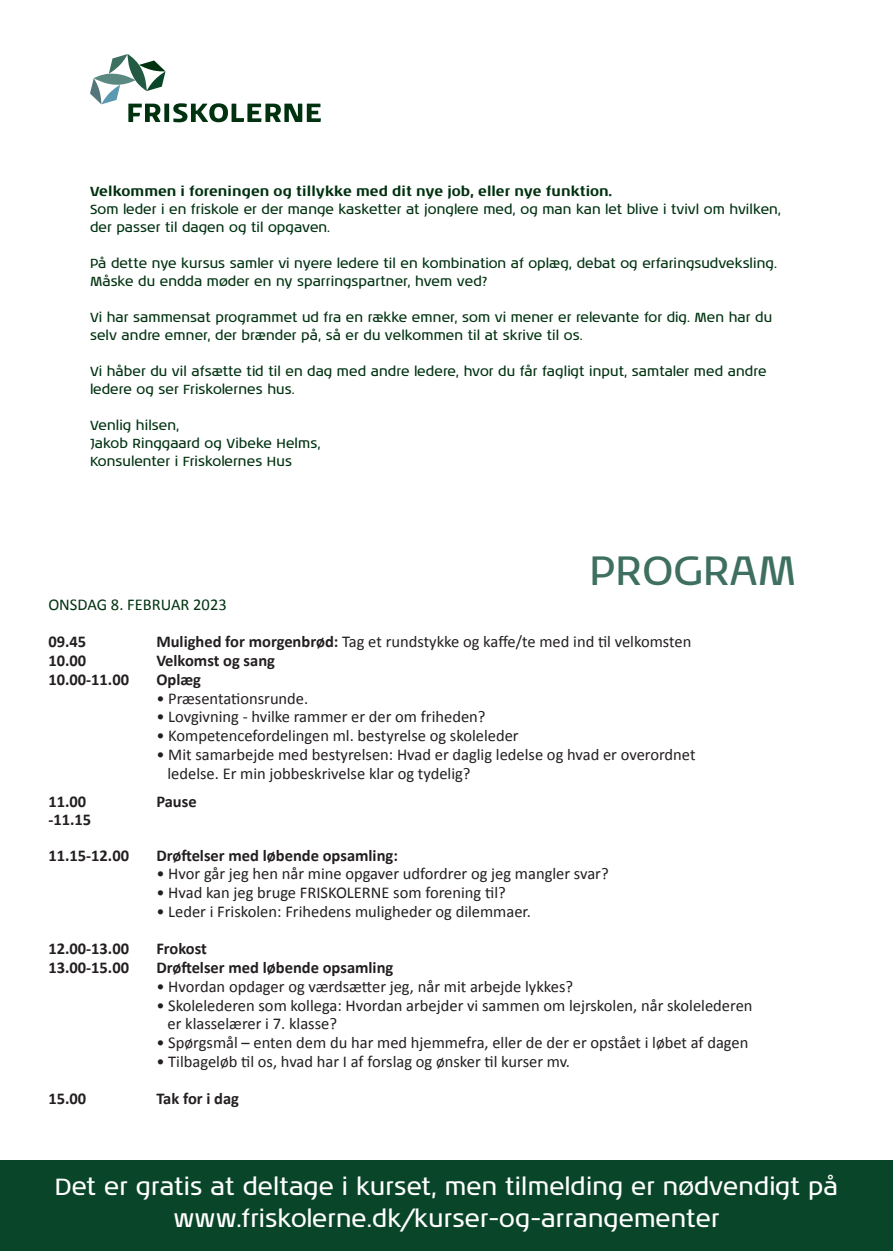
<style>
.page{position:relative;width:893px;height:1251px;background:#fff}
.page>*{position:absolute;margin:0;border:0;box-sizing:border-box;transform-origin:0 0}
.t1{font:42px "Noa LT Pro";letter-spacing:.005em;color:#3e6f60}
.t2{font:24px/31.5px "Noa LT Pro";letter-spacing:.005em;color:#fff;text-align:center}
.t3{font:16.5px/18.8px "Calibri";color:#231f20}
.t4{font:700 16.5px "Calibri";color:#231f20}
.t5{font:16.5px "Calibri";color:#003210}
.t6{font:13.5px/18px "Noa LT Pro";color:#003210}
.s1{font-weight:700}
</style>
<div class="page">
<div style="left:0;top:1159px;width:893px;height:91px;background:#094528"></div>
<div style="left:164px;top:104px;width:5px;height:18px;background:#003210"></div>
<svg style="left:173px;top:103px;width:148px;height:19px"></svg>
<svg style="left:90px;top:54px;width:75px;height:68px"></svg>
<p class="t6" style="left:90px;top:181px;width:693px"><span class="s1">Velkommen i foreningen og tillykke med dit nye job, eller nye funktion.<br></span>Som leder i en friskole er der mange kasketter at jonglere med, og man kan let blive i tvivl om hvilken, der passer til dagen og til opgaven.</p>
<p class="t6" style="left:90px;top:253px;width:688px">På dette nye kursus samler vi nyere ledere til en kombination af oplæg, debat og erfaringsudveksling.<br>Måske du endda møder en ny sparringspartner, hvem ved?</p>
<p class="t6" style="left:90px;top:307px;width:684px">Vi har sammensat programmet ud fra en række emner, som vi mener er relevante for dig. Men har du selv andre emner, der brænder på, så er du velkommen til at skrive til os.</p>
<p class="t6" style="left:90px;top:361px;width:678px">Vi håber du vil afsætte tid til en dag med andre ledere, hvor du får fagligt input, samtaler med andre ledere og ser Friskolernes hus.</p>
<p class="t6" style="left:90px;top:415px;width:232px">Venlig hilsen,<br>Jakob Ringgaard og Vibeke Helms,<br>Konsulenter i Friskolernes Hus</p>
<p class="t1" style="left:589px;top:541px;width:208px">PROGRAM</p>
<p class="t5" style="left:48px;top:594px;width:180px">ONSDAG 8. FEBRUAR 2023</p>
<p class="t4" style="left:48px;top:630px;width:39px">09.45</p>
<p class="t3" style="left:156px;top:631px;width:537px"><span class="s1">Mulighed for morgenbrød:</span> Tag et rundstykke og kaffe/te med ind til velkomsten</p>
<p class="t4" style="left:48px;top:649px;width:39px">10.00</p>
<p class="t4" style="left:156px;top:649px;width:120px">Velkomst og sang</p>
<p class="t4" style="left:48px;top:667px;width:82px">10.00-11.00</p>
<p class="t4" style="left:156px;top:667px;width:46px">Oplæg</p>
<p class="t3" style="left:156px;top:688px;width:154px">• Præsentationsrunde.</p>
<p class="t3" style="left:156px;top:706px;width:331px">• Lovgivning - hvilke rammer er der om friheden?</p>
<p class="t3" style="left:156px;top:725px;width:364px">• Kompetencefordelingen ml. bestyrelse og skoleleder</p>
<p class="t3" style="left:168px;top:744px;width:530px;text-indent:-11px">• Mit samarbejde med bestyrelsen: Hvad er daglig ledelse og hvad er overordnet ledelse. Er min jobbeskrivelse klar og tydelig?</p>
<p class="t4" style="left:48px;top:789px;width:39px">11.00</p>
<p class="t4" style="left:156px;top:789px;width:42px">Pause</p>
<p class="t4" style="left:48px;top:808px;width:44px">-11.15</p>
<p class="t4" style="left:48px;top:843px;width:82px">11.15-12.00</p>
<p class="t4" style="left:156px;top:843px;width:243px">Drøftelser med løbende opsamling:</p>
<p class="t3" style="left:156px;top:863px;width:454px">• Hvor går jeg hen når mine opgaver udfordrer og jeg mangler svar?</p>
<p class="t3" style="left:156px;top:882px;width:351px">• Hvad kan jeg bruge FRISKOLERNE som forening til?</p>
<p class="t3" style="left:156px;top:901px;width:376px">• Leder i Friskolen: Frihedens muligheder og dilemmaer.</p>
<p class="t4" style="left:48px;top:937px;width:82px">12.00-13.00</p>
<p class="t4" style="left:156px;top:937px;width:52px">Frokost</p>
<p class="t4" style="left:48px;top:955px;width:82px">13.00-15.00</p>
<p class="t4" style="left:156px;top:955px;width:239px">Drøftelser med løbende opsamling</p>
<p class="t3" style="left:156px;top:976px;width:418px">• Hvordan opdager og værdsætter jeg, når mit arbejde lykkes?</p>
<p class="t3" style="left:168px;top:994px;width:587px;text-indent:-11px">• Skolelederen som kollega: Hvordan arbejder vi sammen om lejrskolen, når skolelederen er klasselærer i 7. klasse?</p>
<p class="t3" style="left:156px;top:1032px;width:594px">• Spørgsmål – enten dem du har med hjemmefra, eller de der er opstået i løbet af dagen</p>
<p class="t3" style="left:156px;top:1051px;width:415px">• Tilbageløb til os, hvad har I af forslag og ønsker til kurser mv.</p>
<p class="t4" style="left:48px;top:1087px;width:39px">15.00</p>
<p class="t4" style="left:156px;top:1087px;width:84px">Tak for i dag</p>
<p class="t2" style="left:55px;top:1170px;width:785px">Det er gratis at deltage i kurset, men tilmelding er nødvendigt på www.friskolerne.dk/kurser-og-arrangementer</p>
</div>
